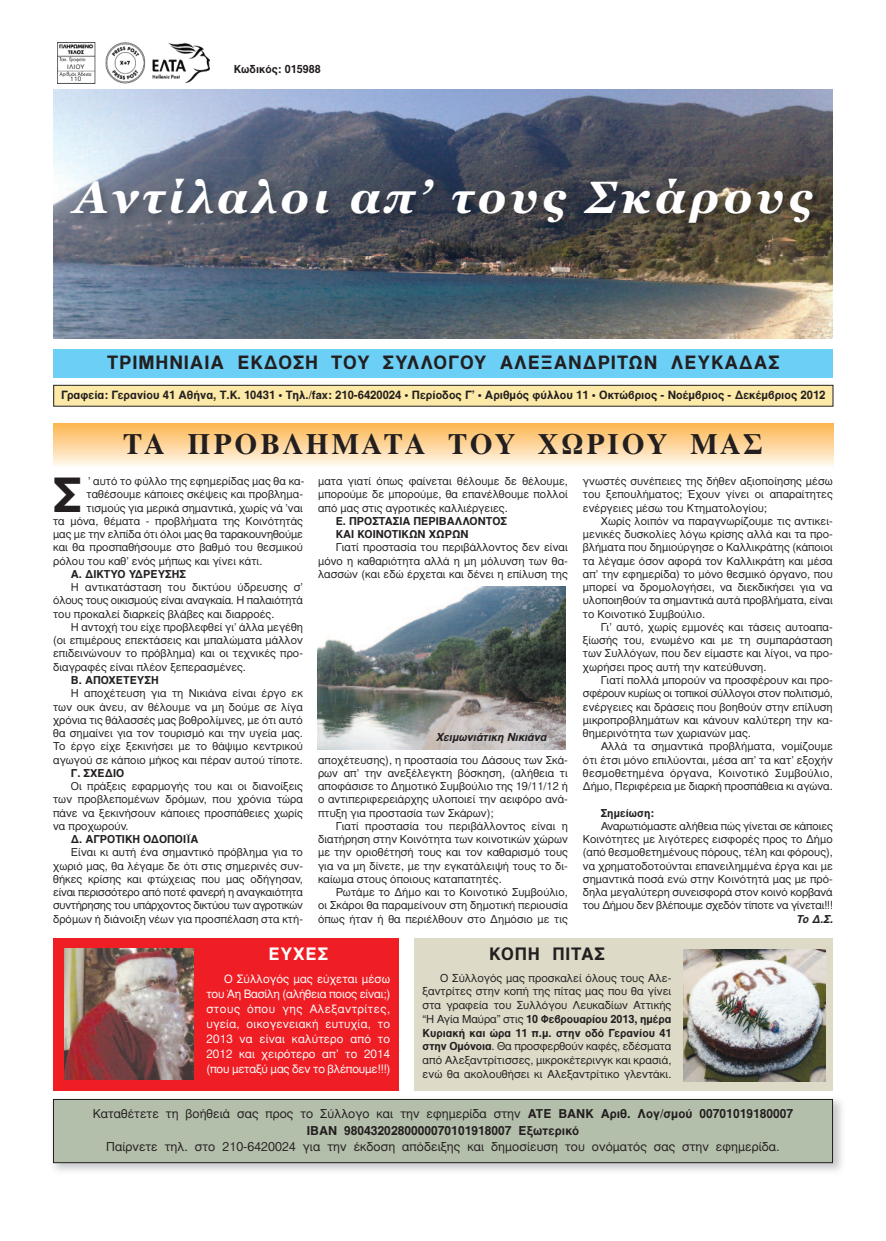
<style>
.page{position:relative;width:886px;height:1241px;background:#fff}
.page>*{position:absolute;margin:0;border:0;box-sizing:border-box;transform-origin:0 0}
.t1{font:700 48.12px "Gr Helvetica";color:#231f20}
.t2{font:italic 700 45px "Georgia";letter-spacing:.1em;color:#fff}
.t3{font:30px "UB Times Bold";letter-spacing:.1em;color:#231f20}
.t4{font:700 18.75px "Gr Helvetica";letter-spacing:.05em;color:#231f20}
.t5{font:700 17.5px "Gr Helvetica";letter-spacing:.05em;color:#231f20}
.t6{font:700 17.5px "Gr Helvetica";letter-spacing:.05em;color:#fff}
.t7{font:700 12.5px/16.2px "Gr Helvetica";color:#231f20;text-align:center}
.t8{font:12.5px "Gr Helvetica";color:#231f20}
.t9{font:11.75px/15px "Gr Helvetica";letter-spacing:.005em;color:#fff;text-align:justify}
.t10{font:700 11.62px "Gr Helvetica";color:#231f20}
.t11{font:11.25px/13.8px "Gr Helvetica";color:#231f20;text-align:justify}
.t12{font:italic 700 11.25px "Gr Helvetica";color:#231f20}
.t13{font:700 11.25px "Gr Helvetica";color:#231f20}
.t14{font:11.12px/13.2px "Gr Helvetica";color:#231f20;text-align:justify}
.t15{font:700 11.12px/13.2px "Gr Helvetica";color:#231f20}
.t16{font:italic 700 11.12px "Gr Helvetica";color:#231f20}
.t17{font:6.25px/12.6px "Gr Helvetica";letter-spacing:.05em;color:#231f20;text-align:center}
.s1{font-weight:700}
.s2{font-weight:400}
</style>
<div class="page">
<div style="left:54px;top:349px;width:779px;height:29px;background:#6bcff6"></div>
<div style="left:54px;top:385px;width:779px;height:21px;background:#fdeaa8"></div>
<div style="left:54px;top:385px;width:779px;height:21px;border:1px solid #231f20"></div>
<img style="left:53px;top:90px;width:780px;height:248px">
<div style="left:53px;top:424px;width:780px;height:42px;background:linear-gradient(to bottom,#fdb651,#fef6e9)"></div>
<img style="left:53px;top:168px;width:780px;height:87px">
<img style="left:57px;top:43px;width:153px;height:40px">
<img style="left:317px;top:586px;width:248px;height:163px">
<div style="left:414px;top:937px;width:419px;height:153px;background:#dddac8"></div>
<div style="left:53px;top:937px;width:346px;height:153px;background:#ee1e24"></div>
<img style="left:65px;top:948px;width:129px;height:131px">
<img style="left:684px;top:949px;width:141px;height:131px">
<img style="left:52px;top:1099px;width:790px;height:72px">
<div style="left:53px;top:1099px;width:779px;height:63px;background:#b4bfab"></div>
<div style="left:53px;top:1098px;width:780px;height:64px;border:1px solid #231f20"></div>
<p class="t17" style="left:67px;top:60px;width:19px">ΙΛΙΟΥ<br>110</p>
<p class="t13" style="left:234px;top:63px;width:89px">Κωδικός: 015988</p>
<h2 class="t2" style="left:74px;top:171px;width:739px">Αντίλαλοι απ’ τους Σκάρους</h2>
<h3 class="t4" style="left:107px;top:352px;width:674px">ΤΡΙΜΗΝΙΑΙΑ ΕΚΔΟΣΗ ΤΟΥ ΣΥΛΛΟΓΟΥ ΑΛΕΞΑΝΔΡΙΤΩΝ ΛΕΥΚΑΔΑΣ</h3>
<p class="t10" style="left:61px;top:389px;width:766px">Γραφεία: Γερανίου 41 Αθήνα, Τ.Κ. 10431 • Τηλ./fax: 210-6420024 • Περίοδος Γ’ • Αριθμός φύλλου 11 • Οκτώβριος - Νοέμβριος - Δεκέμβριος 2012</p>
<h3 class="t3" style="left:123px;top:427px;width:641px">ΤΑ ΠΡΟΒΛΗΜΑΤΑ ΤΟΥ ΧΩΡΙΟΥ ΜΑΣ</h3>
<h1 class="t1" style="left:53px;top:469px;width:30px">Σ</h1>
<p class="t14" style="left:88px;top:475px;width:218px">’ αυτό το φύλλο της εφημερίδας μας θα κα-</p>
<p class="t14" style="left:87px;top:488px;width:218px">ταθέσουμε κάποιες σκέψεις και προβλημα-</p>
<p class="t14" style="left:87px;top:501px;width:218px">τισμούς για μερικά σημαντικά, χωρίς νά ’ναι</p>
<p class="t14" style="left:53px;top:514px;width:251px">τα μόνα, θέματα - προβλήματα της Κοινότητάς</p>
<p class="t14" style="left:53px;top:528px;width:251px">μας με την ελπίδα ότι όλοι μας θα ταρακουνηθούμε</p>
<p class="t14" style="left:53px;top:541px;width:251px">και θα προσπαθήσουμε στο βαθμό του θεσμικού</p>
<p class="t14" style="left:53px;top:554px;width:211px">ρόλου του καθ’ ενός μήπως και γίνει κάτι.</p>
<p class="t15" style="left:71px;top:567px;width:117px">Α. ΔΙΚΤΥΟ ΥΔΡΕΥΣΗΣ</p>
<p class="t14" style="left:53px;top:581px;width:251px;text-indent:18px">Η αντικατάσταση του δικτύου ύδρευσης σ’ όλους τους οικισμούς είναι αναγκαία. Η παλαιότητά του προκαλεί διαρκείς βλάβες και διαρροές.</p>
<p class="t14" style="left:53px;top:620px;width:251px;text-indent:18px">Η αντοχή του είχε προβλεφθεί γι’ άλλα μεγέθη (οι επιμέρους επεκτάσεις και μπαλώματα μάλλον επιδεινώνουν το πρόβλημα) και οι τεχνικές προ&shy;διαγραφές είναι πλέον ξεπερασμένες.</p>
<p class="t15" style="left:71px;top:673px;width:89px">Β. ΑΠΟΧΕΤΕΥΣΗ</p>
<p class="t14" style="left:53px;top:687px;width:251px;text-indent:18px">Η αποχέτευση για τη Νικιάνα είναι έργο εκ των ουκ άνευ, αν θέλουμε να μη δούμε σε λίγα χρόνια τις θάλασσές μας βοθρολίμνες, με ότι αυτό θα σημαίνει για τον τουρισμό και την υγεία μας.<br>Το έργο είχε ξεκινήσει με το θάψιμο κεντρικού αγωγού σε κάποιο μήκος και πέραν αυτού τίποτε.</p>
<p class="t15" style="left:71px;top:766px;width:55px">Γ. ΣΧΕΔΙΟ</p>
<p class="t14" style="left:53px;top:779px;width:251px;text-indent:18px">Οι πράξεις εφαρμογής του και οι διανοίξεις των προβλεπομένων δρόμων, που χρόνια τώρα πάνε να ξεκινήσουν κάποιες προσπάθειες χωρίς να προχωρούν.</p>
<p class="t15" style="left:71px;top:832px;width:129px">Δ. ΑΓΡΟΤΙΚΗ ΟΔΟΠΟΙΪΑ</p>
<p class="t14" style="left:53px;top:846px;width:251px;text-indent:18px">Είναι κι αυτή ένα σημαντικό πρόβλημα για το χωριό μας, θα λέγαμε δε ότι στις σημερινές συν&shy;θήκες κρίσης και φτώχειας που μας οδήγησαν, είναι περισσότερο από ποτέ φανερή η αναγκαιότητα συντήρησης του υπάρχοντος δικτύου των αγροτικών δρόμων ή διάνοιξη νέων για προσπέλαση στα κτή-</p>
<p class="t14" style="left:318px;top:475px;width:251px">ματα γιατί όπως φαίνεται θέλουμε δε θέλουμε, μπορούμε δε μπορούμε, θα επανέλθουμε πολλοί από μας στις αγροτικές καλλιέργειες.</p>
<p class="t15" style="left:336px;top:514px;width:173px">Ε. ΠΡΟΣΤΑΣΙΑ ΠΕΡΙΒΑΛΛΟΝΤΟΣ<br>ΚΑΙ ΚΟΙΝΟΤΙΚΩΝ ΧΩΡΩΝ</p>
<p class="t14" style="left:318px;top:541px;width:251px;text-indent:18px">Γιατί προστασία του περιβάλλοντος δεν είναι μόνο η καθαριότητα αλλά η μη μόλυνση των θα&shy;λασσών (και εδώ έρχεται και δένει η επίλυση της</p>
<p class="t12" style="left:436px;top:731px;width:115px">Χειμωνιάτικη Νικιάνα</p>
<p class="t14" style="left:318px;top:753px;width:251px">αποχέτευσης), η προστασία του Δάσους των Σκά&shy;ρων απ’ την ανεξέλεγκτη βόσκηση, (αλήθεια τι αποφάσισε το Δημοτικό Συμβούλιο της 19/11/12 ή ο αντιπεριφερειάρχης υλοποιεί την αειφόρο ανά&shy;πτυξη για προστασία των Σκάρων);</p>
<p class="t14" style="left:318px;top:819px;width:251px;text-indent:18px">Γιατί προστασία του περιβάλλοντος είναι η διατήρηση στην Κοινότητα των κοινοτικών χώρων με την οριοθέτησή τους και τον καθαρισμό τους για να μη δίνετε, με την εγκατάλειψή τους το δι&shy;καίωμα στους όποιους καταπατητές.</p>
<p class="t14" style="left:318px;top:885px;width:251px;text-indent:18px">Ρωτάμε το Δήμο και το Κοινοτικό Συμβούλιο, οι Σκάροι θα παραμείνουν στη δημοτική περιουσία όπως ήταν ή θα περιέλθουν στο Δημόσιο με τις</p>
<p class="t14" style="left:583px;top:475px;width:251px">γνωστές συνέπειες της δήθεν αξιοποίησης μέσω του ξεπουλήματος; Έχουν γίνει οι απαραίτητες ενέργειες μέσω του Κτηματολογίου;</p>
<p class="t14" style="left:583px;top:514px;width:251px;text-indent:18px">Χωρίς λοιπόν να παραγνωρίζουμε τις αντικει&shy;μενικές δυσκολίες λόγω κρίσης αλλά και τα προ&shy;βλήματα που δημιούργησε ο Καλλικράτης (κάποιοι τα λέγαμε όσον αφορά τον Καλλικράτη και μέσα απ’ την εφημερίδα) το μόνο θεσμικό όργανο, που μπορεί να δρομολογήσει, να διεκδικήσει για να υλοποιηθούν τα σημαντικά αυτά προβλήματα, είναι το Κοινοτικό Συμβούλιο.</p>
<p class="t14" style="left:583px;top:620px;width:251px;text-indent:18px">Γι’ αυτό, χωρίς εμμονές και τάσεις αυτοαπα&shy;ξίωσής του, ενωμένο και με τη συμπαράσταση των Συλλόγων, που δεν είμαστε και λίγοι, να προ&shy;χωρήσει προς αυτή την κατεύθυνση.</p>
<p class="t14" style="left:583px;top:673px;width:251px;text-indent:18px">Γιατί πολλά μπορούν να προσφέρουν και προ&shy;σφέρουν κυρίως οι τοπικοί σύλλογοι στον πολιτισμό, ενέργειες και δράσεις που βοηθούν στην επίλυση μικροπροβλημάτων και κάνουν καλύτερη την κα&shy;θημερινότητα των χωριανών μας.</p>
<p class="t14" style="left:583px;top:740px;width:251px;text-indent:18px">Αλλά τα σημαντικά προβλήματα, νομίζουμε ότι έτσι μόνο επιλύονται, μέσα απ’ τα κατ’ εξοχήν θεσμοθετημένα όργανα, Κοινοτικό Συμβούλιο, Δήμο, Περιφέρεια με διαρκή προσπάθεια κι αγώνα.</p>
<p class="t15" style="left:601px;top:806px;width:55px">Σημείωση:</p>
<p class="t14" style="left:583px;top:819px;width:251px;text-indent:18px">Αναρωτιόμαστε αλήθεια πώς γίνεται σε κάποιες Κοινότητες με λιγότερες εισφορές προς το Δήμο (από θεσμοθετημένους πόρους, τέλη και φόρους), να χρηματοδοτούνται επανειλημμένα έργα και με σημαντικά ποσά ενώ στην Κοινότητά μας με πρό&shy;δηλα μεγαλύτερη συνεισφορά στον κοινό κορβανά του Δήμου δεν βλέπουμε σχεδόν τίποτε να γίνεται!!!</p>
<p class="t16" style="left:796px;top:912px;width:41px">Το Δ.Σ.</p>
<h3 class="t5" style="left:489px;top:944px;width:117px">ΚΟΠΗ ΠΙΤΑΣ</h3>
<p class="t11" style="left:423px;top:970px;width:250px;text-indent:18px">Ο Σύλλογός μας προσκαλεί όλους τους Αλε&shy;ξαντρίτες στην κοπή της πίτας μας που θα γίνει στα γραφεία του Συλλόγου Λευκαδίων Αττικής “Η Αγία Μαύρα” στις <span class="s1">10 Φεβρουαρίου 2013, ημέρα Κυριακή και ώρα 11 π.μ. στην οδό Γερανίου 41 στην Ομόνοια</span>. Θα προσφερθούν καφές, εδέσματα από Αλεξαντρίτισσες, μικροκέτερινγκ και κρασιά, ενώ θα ακολουθήσει κι Αλεξαντρίτικο γλεντάκι.</p>
<h3 class="t6" style="left:268px;top:944px;width:61px">ΕΥΧΕΣ</h3>
<p class="t9" style="left:206px;top:971px;width:185px;text-indent:18px">Ο Σύλλογός μας εύχεται μέσω του Άη Βασίλη (αλήθεια ποιος είναι;) στους όπου γης Αλεξαντρίτες, υγεία, οικογενειακή ευτυχία, το 2013 να είναι καλύτερο από το 2012 και χειρότερο απ’ το 2014 (που μεταξύ μας δεν το βλέπουμε!!!)</p>
<p class="t7" style="left:93px;top:1105px;width:702px"><span class="s2">Καταθέτετε τη βοήθειά σας προς το Σύλλογο και την εφημερίδα στην</span> ΑΤΕ ΒΑΝΚ Αριθ. Λογ/σμού 00701019180007<br>ΙΒΑΝ 9804320280000070101918007 Εξωτερικό</p>
<p class="t8" style="left:106px;top:1139px;width:675px">Παίρνετε τηλ. στο 210-6420024 για την έκδοση απόδειξης και δημοσίευση του ονόματός σας στην εφημερίδα.</p>
</div>
